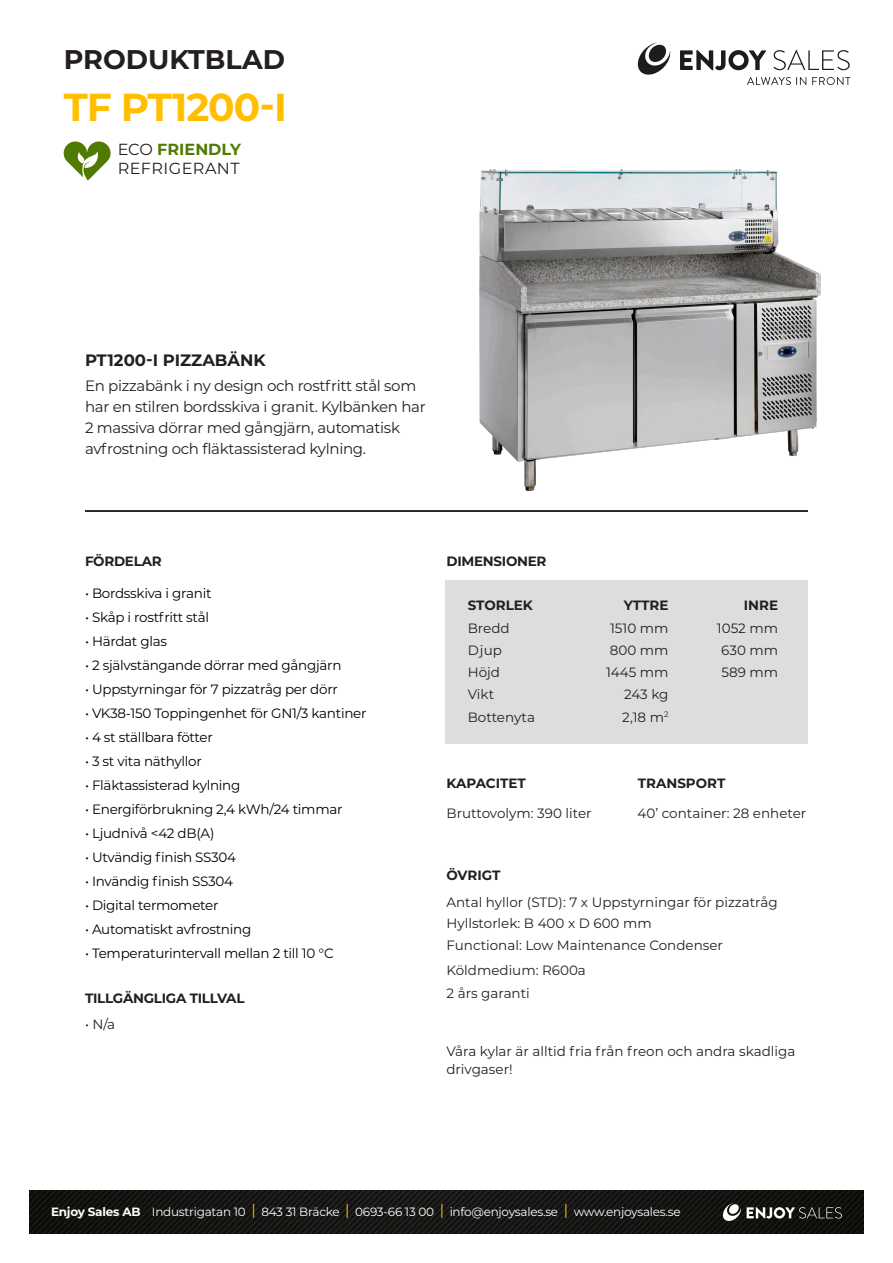
<style>
.page{position:relative;width:893px;height:1263px;background:#fff}
.page>*{position:absolute;margin:0;border:0;box-sizing:border-box;transform-origin:0 0}
.t1{font:700 39px "Montserrat";letter-spacing:-.025em;color:#ffbf00}
.t2{font:700 27px "Montserrat";color:#231f20}
.t3{font:700 16.5px "Montserrat";color:#231f20}
.t4{font:16.05px/19.2px "Montserrat";letter-spacing:.03em;color:#231f20}
.t5{font:15px/21px "Montserrat";letter-spacing:-.02em;color:#231f20}
.t6{font:13.5px "Montserrat";letter-spacing:-.02em;color:#000}
.t7{font:13.5px/21px "Montserrat";color:#231f20}
.t8{font:700 13.5px "Montserrat";letter-spacing:-.02em;color:#231f20}
.t9{font:700 13.5px "Montserrat";color:#231f20}
.t10{font:12px "Montserrat";letter-spacing:-.02em;color:#fff}
.s1{font-weight:700;color:#507b00}
.s2{font-weight:700}
.s3{font-size:15px;color:#ffbf00}
</style>
<div class="page">
<svg style="left:747px;top:77px;width:59px;height:8px"></svg>
<svg style="left:812px;top:77px;width:38px;height:8px"></svg>
<svg style="left:680px;top:50px;width:86px;height:20px"></svg>
<svg style="left:773px;top:50px;width:77px;height:20px"></svg>
<svg style="left:637px;top:43px;width:34px;height:32px"></svg>
<hr style="left:85px;top:510px;width:723px;height:2px;background:#231f20">
<div style="left:445px;top:580px;width:362px;height:164px;background:#dcdddf"></div>
<img style="left:30px;top:1191px;width:833px;height:42px">
<svg style="left:722px;top:1203px;width:120px;height:19px;background:#484845"></svg>
<svg style="left:63px;top:141px;width:48px;height:40px"></svg>
<img style="left:480px;top:169px;width:340px;height:321px">
<p class="t2" style="left:64px;top:40px;width:223px">PRODUKTBLAD</p>
<p class="t1" style="left:64px;top:79px;width:225px">TF PT1200-I</p>
<p class="t4" style="left:118px;top:139px;width:125px">ECO <span class="s1">FRIENDLY<br></span>REFRIGERANT</p>
<p class="t3" style="left:85px;top:348px;width:182px">PT1200-I PIZZABÄNK</p>
<p class="t5" style="left:85px;top:375px;width:342px">En pizzabänk i ny design och rostfritt stål som har en stilren bordsskiva i granit. Kylbänken har 2 massiva dörrar med gångjärn, automatisk avfrostning och fläktassisterad kylning.</p>
<p class="t8" style="left:85px;top:551px;width:78px">FÖRDELAR</p>
<p class="t6" style="left:85px;top:584px;width:128px">• Bordsskiva i granit</p>
<p class="t6" style="left:85px;top:608px;width:126px">• Skåp i rostfritt stål</p>
<p class="t6" style="left:85px;top:632px;width:84px">• Härdat glas</p>
<p class="t6" style="left:85px;top:656px;width:258px">• 2 självstängande dörrar med gångjärn</p>
<p class="t6" style="left:85px;top:680px;width:254px">• Uppstyrningar för 7 pizzatråg per dörr</p>
<p class="t6" style="left:85px;top:704px;width:283px">• VK38-150 Toppingenhet för GN1/3 kantiner</p>
<p class="t6" style="left:85px;top:728px;width:129px">• 4 st ställbara fötter</p>
<p class="t6" style="left:85px;top:752px;width:118px">• 3 st vita näthyllor</p>
<p class="t6" style="left:85px;top:776px;width:157px">• Fläktassisterad kylning</p>
<p class="t6" style="left:85px;top:800px;width:259px">• Energiförbrukning 2,4 kWh/24 timmar</p>
<p class="t6" style="left:85px;top:824px;width:131px">• Ljudnivå &lt;42 dB(A)</p>
<p class="t6" style="left:85px;top:848px;width:153px">• Utvändig finish SS304</p>
<p class="t6" style="left:85px;top:872px;width:150px">• Invändig finish SS304</p>
<p class="t6" style="left:85px;top:896px;width:135px">• Digital termometer</p>
<p class="t6" style="left:85px;top:920px;width:168px">• Automatiskt avfrostning</p>
<p class="t6" style="left:85px;top:944px;width:250px">• Temperaturintervall mellan 2 till 10 °C</p>
<p class="t8" style="left:85px;top:988px;width:161px">TILLGÄNGLIGA TILLVAL</p>
<p class="t7" style="left:85px;top:1014px;width:32px">• N/a</p>
<p class="t8" style="left:446px;top:551px;width:102px">DIMENSIONER</p>
<p class="t9" style="left:468px;top:596px;width:67px">STORLEK</p>
<p class="t8" style="left:624px;top:596px;width:46px">YTTRE</p>
<p class="t8" style="left:744px;top:596px;width:36px">INRE</p>
<p class="t7" style="left:468px;top:617px;width:43px">Bredd</p>
<p class="t7" style="left:610px;top:617px;width:60px">1510 mm</p>
<p class="t7" style="left:717px;top:617px;width:63px">1052 mm</p>
<p class="t7" style="left:468px;top:639px;width:36px">Djup</p>
<p class="t7" style="left:610px;top:639px;width:60px">800 mm</p>
<p class="t7" style="left:721px;top:639px;width:58px">630 mm</p>
<p class="t7" style="left:468px;top:661px;width:34px">Höjd</p>
<p class="t7" style="left:606px;top:661px;width:64px">1445 mm</p>
<p class="t7" style="left:721px;top:661px;width:58px">589 mm</p>
<p class="t7" style="left:468px;top:684px;width:28px">Vikt</p>
<p class="t7" style="left:624px;top:684px;width:46px">243 kg</p>
<p class="t7" style="left:468px;top:706px;width:69px">Bottenyta</p>
<p class="t7" style="left:622px;top:706px;width:48px">2,18 m<sup>2</sup></p>
<p class="t9" style="left:446px;top:774px;width:81px">KAPACITET</p>
<p class="t9" style="left:638px;top:774px;width:89px">TRANSPORT</p>
<p class="t7" style="left:446px;top:802px;width:147px">Bruttovolym: 390 liter</p>
<p class="t7" style="left:638px;top:802px;width:170px">40’ container: 28 enheter</p>
<p class="t8" style="left:446px;top:866px;width:56px">ÖVRIGT</p>
<p class="t7" style="left:446px;top:891px;width:333px">Antal hyllor (STD): 7 x Uppstyrningar för pizzatråg<br>Hyllstorlek: B 400 x D 600 mm</p>
<p class="t7" style="left:446px;top:934px;width:278px">Functional: Low Maintenance Condenser</p>
<p class="t7" style="left:446px;top:960px;width:141px">Köldmedium: R600a</p>
<p class="t7" style="left:446px;top:982px;width:85px">2 års garanti</p>
<p class="t7" style="left:446px;top:1042px;width:350px;line-height:18px">Våra kylar är alltid fria från freon och andra skadliga drivgaser!</p>
<p class="t10" style="left:51px;top:1203px;width:631px"><span class="s2">Enjoy Sales AB</span> Industrigatan 10 <span class="s3">|</span> 843 31 Bräcke <span class="s3">|</span> 0693-66 13 00 <span class="s3">|</span> info@enjoysales.se <span class="s3">|</span> www.enjoysales.se</p>
</div>
